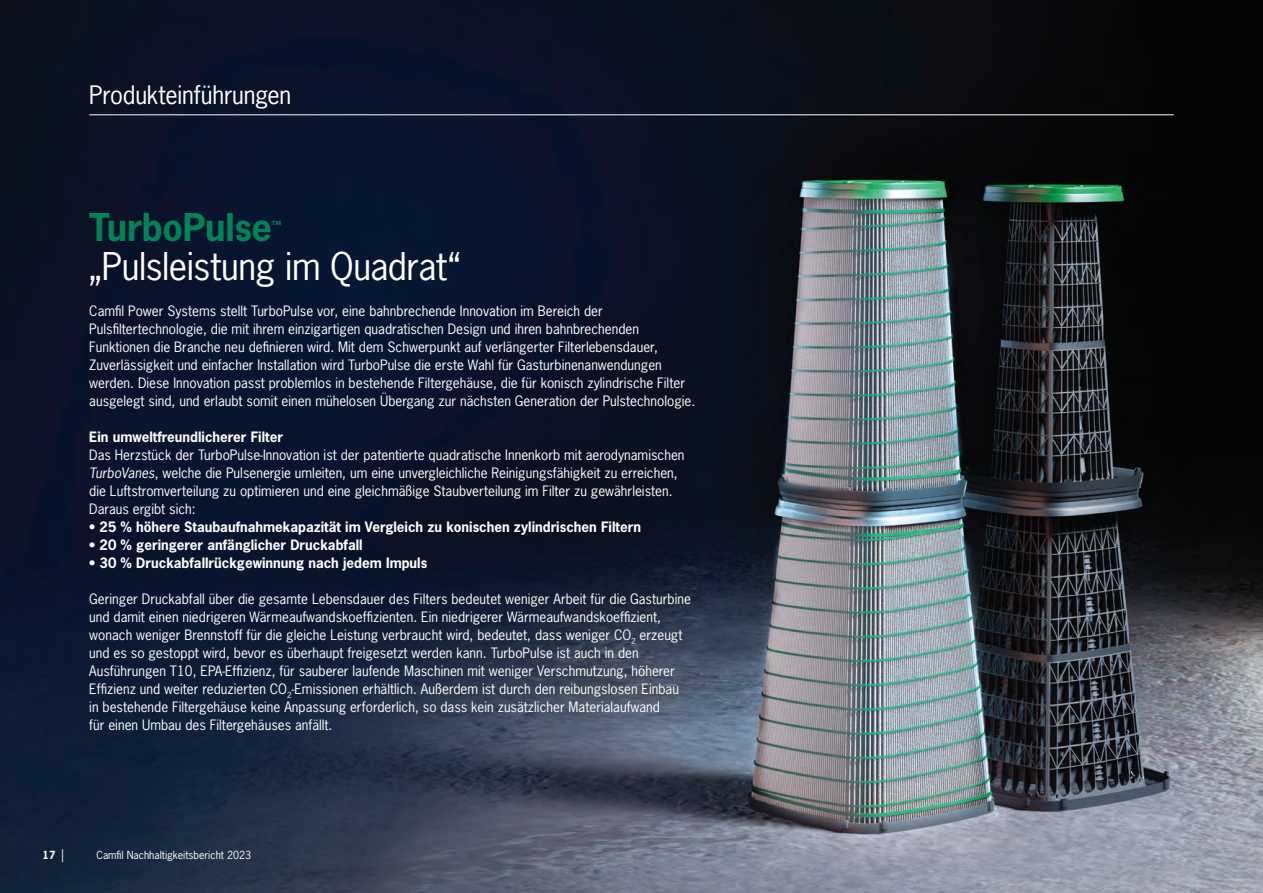
<style>
.page{position:relative;width:1263px;height:893px;background:#fff}
.page>*{position:absolute;margin:0;border:0;box-sizing:border-box;transform-origin:0 0}
.t1{font:36px "News Gothic Std";letter-spacing:-.015em;color:#fff}
.t2{font:700 36px "News Gothic Std";letter-spacing:-.01em;color:#008457}
.t3{font:24px "News Gothic Std";letter-spacing:-.01em;color:#fff}
.t4{font:13.5px/18px "News Gothic Std";color:#fff}
.t5{font:700 13.5px "News Gothic Std";color:#fff}
.t6{font:10.5px "News Gothic Std";color:#fff}
.t7{font:700 10.5px "News Gothic Std";color:#fff}
.t8{font:700 10.5px "News Gothic Std";color:#008457}
.s1{font-style:italic}
.s2{font-weight:400;font-size:13.2px}
</style>
<div class="page">
<img style="left:0;top:0;width:1263px;height:893px">
<hr style="left:89px;top:115px;width:1085px;height:1px;background:#fff">
<p class="t3" style="left:89px;top:79px;width:204px">Produkteinführungen</p>
<p class="t2" style="left:89px;top:203px;width:184px">TurboPulse</p>
<p class="t8" style="left:271px;top:218px;width:12px">™</p>
<p class="t1" style="left:89px;top:243px;width:373px">„Pulsleistung im Quadrat“</p>
<p class="t4" style="left:89px;top:301px;width:607px">Camfil Power Systems stellt TurboPulse vor, eine bahnbrechende Innovation im Bereich der Pulsfiltertechnologie, die mit ihrem einzigartigen quadratischen Design und ihren bahnbrechenden Funktionen die Branche neu definieren wird. Mit dem Schwerpunkt auf verlängerter Filterlebensdauer, Zuverlässigkeit und einfacher Installation wird TurboPulse die erste Wahl für Gasturbinenanwendungen werden. Diese Innovation passt problemlos in bestehende Filtergehäuse, die für konisch zylindrische Filter ausgelegt sind, und erlaubt somit einen mühelosen Übergang zur nächsten Generation der Pulstechnologie.</p>
<p class="t5" style="left:89px;top:428px;width:195px">Ein umweltfreundlicherer Filter</p>
<p class="t4" style="left:89px;top:445px;width:597px">Das Herzstück der TurboPulse-Innovation ist der patentierte quadratische Innenkorb mit aerodynamischen <span class="s1">TurboVanes</span>, welche die Pulsenergie umleiten, um eine unvergleichliche Reinigungsfähigkeit zu erreichen, die Luftstromverteilung zu optimieren und eine gleichmäßige Staubverteilung im Filter zu gewährleisten.<br>Daraus ergibt sich:</p>
<p class="t5" style="left:89px;top:518px;width:553px">• 25 % höhere Staubaufnahmekapazität im Vergleich zu konischen zylindrischen Filtern</p>
<p class="t5" style="left:89px;top:536px;width:275px">• 20 % geringerer anfänglicher Druckabfall</p>
<p class="t5" style="left:89px;top:554px;width:339px">• 30 % Druckabfallrückgewinnung nach jedem Impuls</p>
<p class="t4" style="left:89px;top:589px;width:603px">Geringer Druckabfall über die gesamte Lebensdauer des Filters bedeutet weniger Arbeit für die Gasturbine und damit einen niedrigeren Wärmeaufwandskoeffizienten. Ein niedrigerer Wärmeaufwandskoeffizient, wonach weniger Brennstoff für die gleiche Leistung verbraucht wird, bedeutet, dass weniger CO<sub>2</sub> erzeugt und es so gestoppt wird, bevor es überhaupt freigesetzt werden kann. TurboPulse ist auch in den Ausführungen T10, EPA-Effizienz, für sauberer laufende Maschinen mit weniger Verschmutzung, höherer Effizienz und weiter reduzierten CO<sub>2</sub>-Emissionen erhältlich. Außerdem ist durch den reibungslosen Einbau in bestehende Filtergehäuse keine Anpassung erforderlich, so dass kein zusätzlicher Materialaufwand<br>für einen Umbau des Filtergehäuses anfällt.</p>
<p class="t7" style="left:43px;top:848px;width:23px">17 <span class="s2">|</span></p>
<p class="t6" style="left:97px;top:848px;width:156px">Camfil Nachhaltigkeitsbericht 2023</p>
</div>
